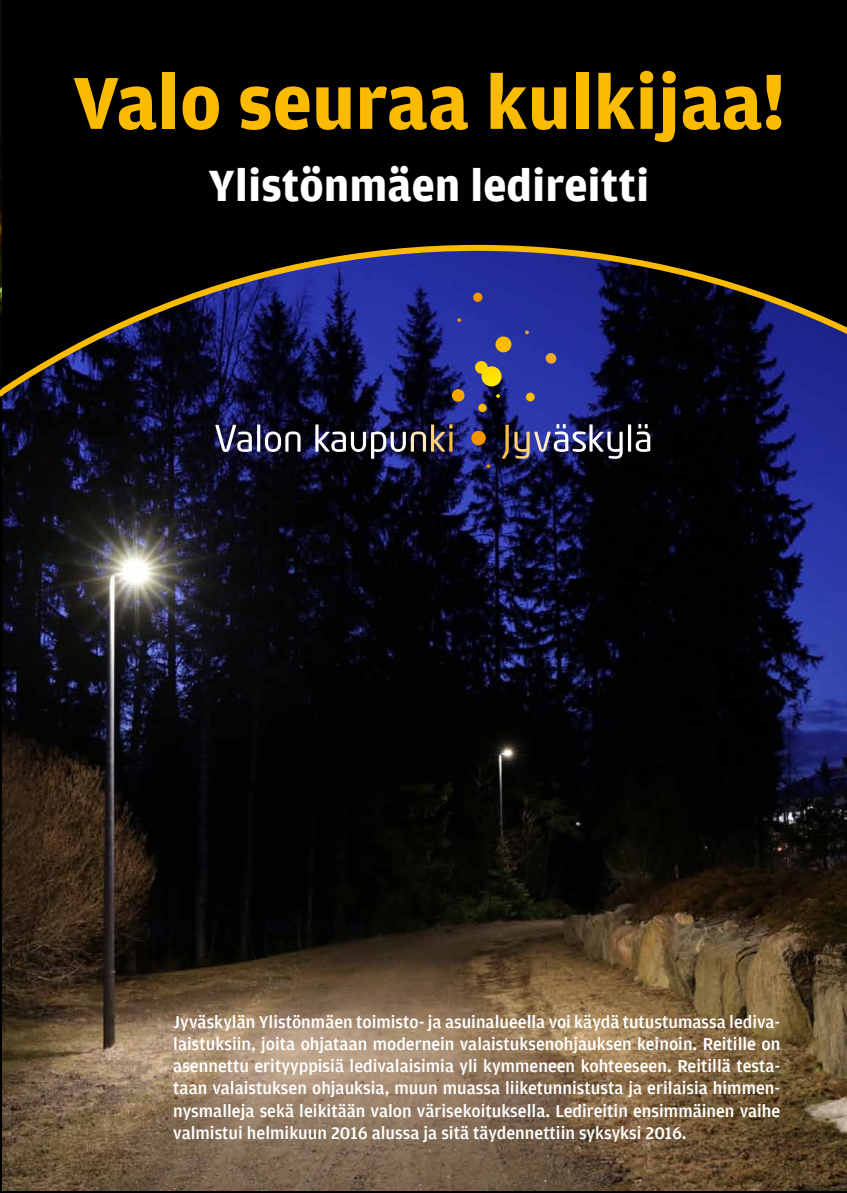
<style>
.page{position:relative;width:847px;height:1193px;background:#fff}
.page>*{position:absolute;margin:0;border:0;box-sizing:border-box;transform-origin:0 0}
.t1{font:700 78px "Amplitude";color:#fabb00}
.t2{font:700 46px "Amplitude";color:#fff}
.t3{font:500 18px/22px "Amplitude";color:#fff;text-align:justify}
</style>
<div class="page">
<div style="left:0;top:0;width:846px;height:1193px;background:#000"></div>
<img style="left:2px;top:245px;width:844px;height:946px">
<svg style="left:475px;top:361px;width:26px;height:25px"></svg>
<svg style="left:215px;top:425px;width:37px;height:27px"></svg>
<hr style="left:257px;top:424px;width:3px;height:28px;background:#fff">
<svg style="left:265px;top:431px;width:35px;height:21px"></svg>
<img style="left:315px;top:424px;width:137px;height:35px">
<svg style="left:502px;top:425px;width:6px;height:34px"></svg>
<img style="left:514px;top:424px;width:108px;height:35px">
<hr style="left:628px;top:424px;width:3px;height:27px;background:#fff">
<svg style="left:635px;top:424px;width:15px;height:28px"></svg>
<div style="left:471px;top:431px;width:14px;height:14px;background:#f39400;border-radius:50%"></div>
<div style="left:526px;top:392px;width:8px;height:9px;background:#fabb00;border-radius:50%"></div>
<div style="left:478px;top:404px;width:8px;height:8px;background:#fabb00;border-radius:50%"></div>
<div style="left:451px;top:389px;width:13px;height:13px;background:#f7a800;border-radius:50%"></div>
<div style="left:473px;top:292px;width:9px;height:10px;background:#f39400;border-radius:50%"></div>
<div style="left:495px;top:336px;width:16px;height:17px;background:#fabb00;border-radius:50%"></div>
<div style="left:545px;top:353px;width:11px;height:11px;background:#f6a924;border-radius:50%"></div>
<svg style="left:457px;top:318px;width:4px;height:4px"></svg>
<svg style="left:525px;top:330px;width:4px;height:4px"></svg>
<svg style="left:496px;top:394px;width:4px;height:4px"></svg>
<svg style="left:486px;top:464px;width:4px;height:4px"></svg>
<svg style="left:0;top:0;width:2px;height:397px"></svg>
<h1 class="t1" style="left:73px;top:60px;width:713px">Valo seuraa kulkijaa!</h1>
<h2 class="t2" style="left:208px;top:160px;width:442px">Ylistönmäen ledireitti</h2>
<p class="t3" style="left:173px;top:1011px;width:608px">Jyväskylän Ylistönmäen toimisto- ja asuinalueella voi käydä tutustumassa lediva&shy;laistuksiin, joita ohjataan modernein valaistuksenohjauksen keinoin. Reitille on asennettu erityyppisiä ledivalaisimia yli kymmeneen kohteeseen. Reitillä testa&shy;taan valaistuksen ohjauksia, muun muassa liiketunnistusta ja erilaisia himmen&shy;nysmalleja sekä leikitään valon värisekoituksella. Ledireitin ensimmäinen vaihe valmistui helmikuun 2016 alussa ja sitä täydennettiin syksyksi 2016.</p>
</div>
